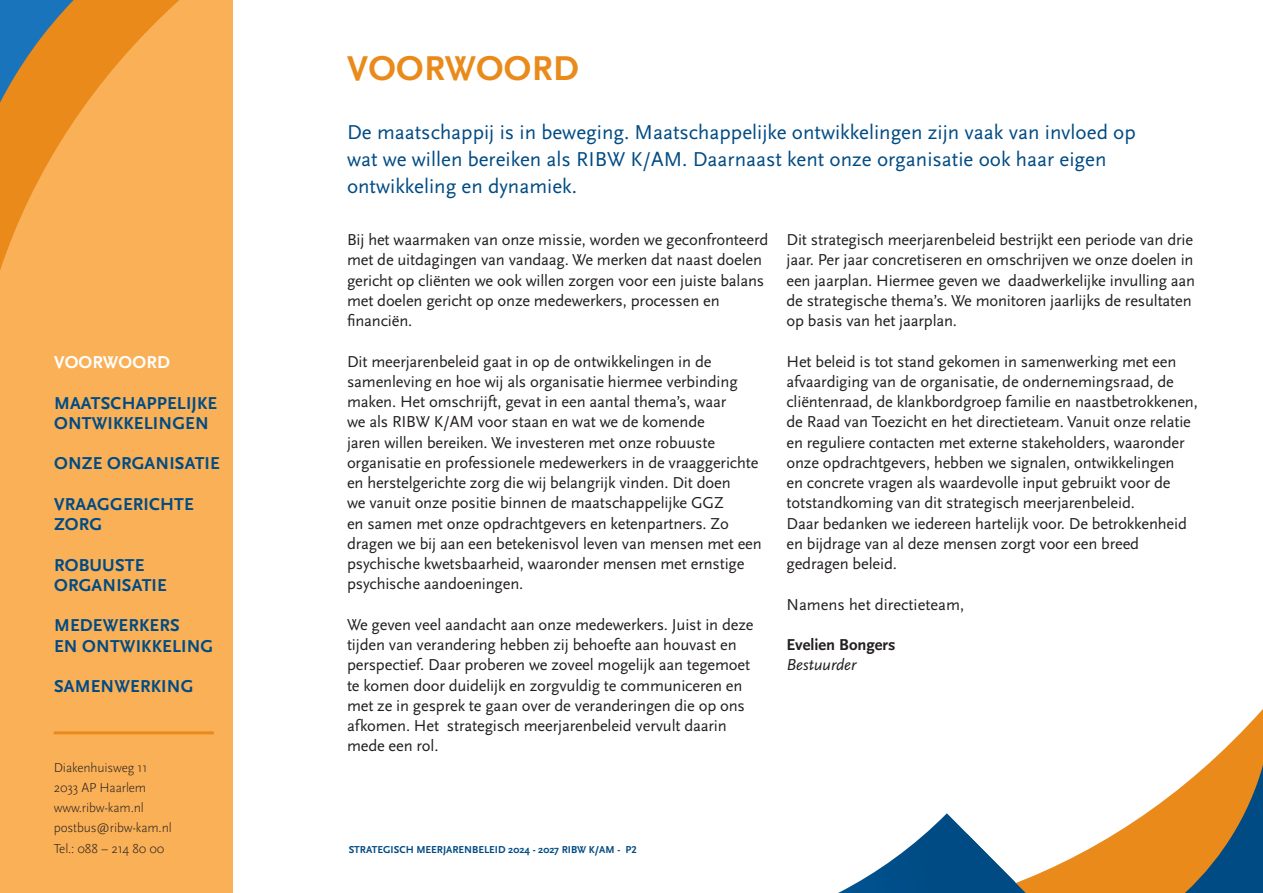
<style>
.page{position:relative;width:1263px;height:893px;background:#fff}
.page>*{position:absolute;margin:0;border:0;box-sizing:border-box;transform-origin:0 0}
.heading{font:700 36px "Scala Sans Pro";letter-spacing:.01em;color:#e98a1b}
.intro{font:21px/27px "Scala Sans Pro";color:#004b84}
.navigatie{font:700 18px "Scala Sans Pro";letter-spacing:.01em;color:#004b84}
.navigatie-2{font:700 18px "Scala Sans Pro";letter-spacing:.01em;color:#fff}
.Body{font:16.5px/20.2px "Scala Sans Pro";letter-spacing:-.01em;color:#231f20}
.Body-2{font:700 16.5px "Scala Sans Pro";color:#231f20}
.Body-3{font:italic 16.5px "Scala Sans Pro";color:#231f20}
.Body-4{font:300 13.5px "Scala Sans Pro";letter-spacing:-.01em;color:#231f20}
.t1{font:700 10.5px "Scala Sans Pro";color:#004b84}
</style>
<div class="page">
<div style="left:0;top:0;width:232px;height:893px;background:#fab056"></div>
<svg style="left:74px;top:0;width:105px;height:121px"></svg>
<svg style="left:0;top:0;width:74px;height:270px"></svg>
<svg style="left:1220px;top:709px;width:43px;height:44px"></svg>
<svg style="left:838px;top:753px;width:425px;height:140px"></svg>
<hr style="left:54px;top:731px;width:160px;height:3px;background:#e98a1b">
<p class="navigatie-2" style="left:54px;top:352px;width:117px">VOORWOORD</p>
<p class="navigatie" style="left:54px;top:392px;width:165px">MAATSCHAPPELIJKE</p>
<p class="navigatie" style="left:54px;top:413px;width:156px">ONTWIKKELINGEN</p>
<p class="navigatie" style="left:54px;top:453px;width:167px">ONZE ORGANISATIE</p>
<p class="navigatie" style="left:54px;top:494px;width:141px">VRAAGGERICHTE</p>
<p class="navigatie" style="left:54px;top:514px;width:50px">ZORG</p>
<p class="navigatie" style="left:54px;top:554px;width:92px">ROBUUSTE</p>
<p class="navigatie" style="left:54px;top:575px;width:114px">ORGANISATIE</p>
<p class="navigatie" style="left:54px;top:615px;width:127px">MEDEWERKERS</p>
<p class="navigatie" style="left:54px;top:635px;width:161px">EN ONTWIKKELING</p>
<p class="navigatie" style="left:54px;top:676px;width:141px">SAMENWERKING</p>
<p class="Body-4" style="left:54px;top:759px;width:95px">Diakenhuisweg 11</p>
<p class="Body-4" style="left:54px;top:780px;width:94px">2033 AP Haarlem</p>
<p class="Body-4" style="left:54px;top:800px;width:92px">www.ribw-kam.nl</p>
<p class="Body-4" style="left:54px;top:820px;width:120px">postbus@ribw-kam.nl</p>
<p class="Body-4" style="left:54px;top:840px;width:112px">Tel.: 088 – 214 80 00</p>
<p class="heading" style="left:347px;top:48px;width:233px">VOORWOORD</p>
<p class="intro" style="left:347px;top:119px;width:790px">De maatschappij is in beweging. Maatschappelijke ontwikkelingen zijn vaak van invloed op wat we willen bereiken als RIBW K/AM. Daarnaast kent onze organisatie ook haar eigen ontwikkeling en dynamiek.</p>
<p class="Body" style="left:347px;top:230px;width:423px">Bij het waarmaken van onze missie, worden we geconfronteerd met de uitdagingen van vandaag. We merken dat naast doelen gericht op cliënten we ook willen zorgen voor een juiste balans met doelen gericht op onze medewerkers, processen en financiën.</p>
<p class="Body" style="left:347px;top:351px;width:416px">Dit meerjarenbeleid gaat in op de ontwikkelingen in de samenleving en hoe wij als organisatie hiermee verbinding maken. Het omschrijft, gevat in een aantal thema’s, waar<br>we als RIBW K/AM voor staan en wat we de komende<br>jaren willen bereiken. We investeren met onze robuuste organisatie en professionele medewerkers in de vraaggerichte en herstelgerichte zorg die wij belangrijk vinden. Dit doen<br>we vanuit onze positie binnen de maatschappelijke GGZ<br>en samen met onze opdrachtgevers en ketenpartners. Zo dragen we bij aan een betekenisvol leven van mensen met een psychische kwetsbaarheid, waaronder mensen met ernstige psychische aandoeningen.</p>
<p class="Body" style="left:347px;top:614px;width:408px">We geven veel aandacht aan onze medewerkers. Juist in deze tijden van verandering hebben zij behoefte aan houvast en perspectief. Daar proberen we zoveel mogelijk aan tegemoet te komen door duidelijk en zorgvuldig te communiceren en met ze in gesprek te gaan over de veranderingen die op ons afkomen. Het strategisch meerjarenbeleid vervult daarin mede een rol.</p>
<p class="Body" style="left:786px;top:230px;width:410px">Dit strategisch meerjarenbeleid bestrijkt een periode van drie jaar. Per jaar concretiseren en omschrijven we onze doelen in een jaarplan. Hiermee geven we daadwerkelijke invulling aan de strategische thema’s. We monitoren jaarlijks de resultaten op basis van het jaarplan.</p>
<p class="Body" style="left:786px;top:351px;width:413px">Het beleid is tot stand gekomen in samenwerking met een afvaardiging van de organisatie, de ondernemingsraad, de cliëntenraad, de klankbordgroep familie en naastbetrokkenen, de Raad van Toezicht en het directieteam. Vanuit onze relatie en reguliere contacten met externe stakeholders, waaronder onze opdrachtgevers, hebben we signalen, ontwikkelingen<br>en concrete vragen als waardevolle input gebruikt voor de totstandkoming van dit strategisch meerjarenbeleid.</p>
<p class="Body" style="left:786px;top:513px;width:402px">Daar bedanken we iedereen hartelijk voor. De betrokkenheid</p>
<p class="Body" style="left:786px;top:533px;width:354px">en bijdrage van al deze mensen zorgt voor een breed</p>
<p class="Body" style="left:786px;top:554px;width:112px">gedragen beleid.</p>
<p class="Body" style="left:786px;top:594px;width:179px">Namens het directieteam,</p>
<p class="Body-2" style="left:786px;top:635px;width:111px">Evelien Bongers</p>
<p class="Body-3" style="left:786px;top:655px;width:71px">Bestuurder</p>
<p class="t1" style="left:349px;top:843px;width:289px">STRATEGISCH MEERJARENBELEID 2024 - 2027 RIBW K/AM - P2</p>
</div>
